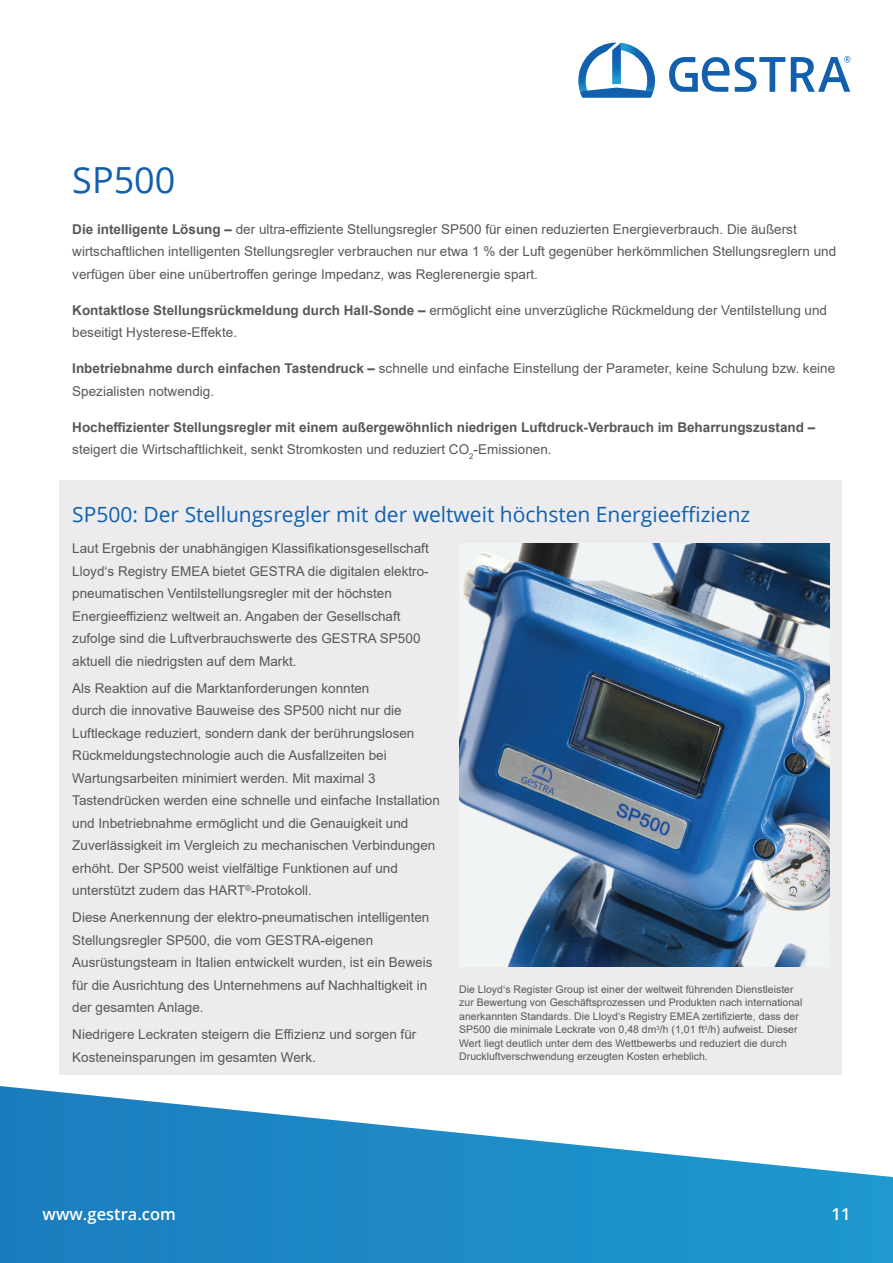
<style>
.page{position:relative;width:893px;height:1263px;background:#fff}
.page>*{position:absolute;margin:0;border:0;box-sizing:border-box;transform-origin:0 0}
.t1{font:36px "Open Sans";color:#115fad}
.t2{font:21px "Open Sans";color:#115fad}
.t3{font:600 16.5px "Open Sans";color:#fff}
.t4{font:13.5px/22.5px "Arial";color:#57585a}
.t5{font:700 13.5px/22.5px "Arial";color:#57585a}
.t6{font:10.5px/13.5px "Arial";color:#57585a}
.s1{font-weight:700}
.s2{font-weight:400}
</style>
<div class="page">
<svg style="left:0;top:1086px;width:893px;height:177px"></svg>
<div style="left:60px;top:480px;width:782px;height:594px;background:#ececee"></div>
<img style="left:459px;top:543px;width:370px;height:423px">
<svg style="left:578px;top:43px;width:77px;height:55px"></svg>
<svg style="left:791px;top:56px;width:59px;height:36px"></svg>
<svg style="left:669px;top:57px;width:116px;height:35px"></svg>
<h1 class="t1" style="left:72px;top:155px;width:105px">SP500</h1>
<p class="t4" style="left:72px;top:217px;width:765px"><span class="s1">Die intelligente Lösung –</span> der ultra-effiziente Stellungsregler SP500 für einen reduzierten Energieverbrauch. Die äußerst wirtschaftlichen intelligenten Stellungsregler verbrauchen nur etwa 1 % der Luft gegenüber herkömmlichen Stellungsreglern und verfügen über eine unübertroffen geringe Impedanz, was Reglerenergie spart.</p>
<p class="t4" style="left:72px;top:298px;width:756px"><span class="s1">Kontaktlose Stellungsrückmeldung durch Hall-Sonde –</span> ermöglicht eine unverzügliche Rückmeldung der Ventilstellung und beseitigt Hysterese-Effekte.</p>
<p class="t4" style="left:72px;top:357px;width:764px"><span class="s1">Inbetriebnahme durch einfachen Tastendruck –</span> schnelle und einfache Einstellung der Parameter, keine Schulung bzw. keine<br>Spezialisten notwendig.</p>
<p class="t5" style="left:72px;top:416px;width:745px">Hocheffizienter Stellungsregler mit einem außergewöhnlich niedrigen Luftdruck-Verbrauch im Beharrungszustand – <span class="s2">steigert die Wirtschaftlichkeit, senkt Stromkosten und reduziert CO</span><sub>2</sub><span class="s2">-Emissionen.</span></p>
<h2 class="t2" style="left:72px;top:500px;width:680px">SP500: Der Stellungsregler mit der weltweit höchsten Energieeffizienz</h2>
<p class="t4" style="left:72px;top:537px;width:358px">Laut Ergebnis der unabhängigen Klassifikationsgesellschaft Lloyd‘s Registry EMEA bietet GESTRA die digitalen elektro&shy;pneumatischen Ventilstellungsregler mit der höchsten Energieeffizienz weltweit an. Angaben der Gesellschaft zufolge sind die Luftverbrauchswerte des GESTRA SP500 aktuell die niedrigsten auf dem Markt.</p>
<p class="t4" style="left:72px;top:676px;width:369px">Als Reaktion auf die Marktanforderungen konnten<br>durch die innovative Bauweise des SP500 nicht nur die Luftleckage reduziert, sondern dank der berührungslosen Rückmeldungstechnologie auch die Ausfallzeiten bei Wartungsarbeiten minimiert werden. Mit maximal 3<br>Tastendrücken werden eine schnelle und einfache Installation und Inbetriebnahme ermöglicht und die Genauigkeit und Zuverlässigkeit im Vergleich zu mechanischen Verbindungen erhöht. Der SP500 weist vielfältige Funktionen auf und unterstützt zudem das HART<sup>®</sup>-Protokoll.</p>
<p class="t4" style="left:72px;top:906px;width:362px">Diese Anerkennung der elektro-pneumatischen intelligenten Stellungsregler SP500, die vom GESTRA-eigenen Ausrüstungsteam in Italien entwickelt wurden, ist ein Beweis für die Ausrichtung des Unternehmens auf Nachhaltigkeit in der gesamten Anlage.</p>
<p class="t4" style="left:72px;top:1023px;width:346px">Niedrigere Leckraten steigern die Effizienz und sorgen für<br>Kosteneinsparungen im gesamten Werk.</p>
<p class="t6" style="left:459px;top:982px;width:345px">Die Lloyd‘s Register Group ist einer der weltweit führenden Dienstleister zur Bewertung von Geschäftsprozessen und Produkten nach international anerkannten Standards. Die Lloyd‘s Registry EMEA zertifizierte, dass der SP500 die minimale Leckrate von 0,48 dm<sup>3</sup>/h (1,01 ft<sup>3</sup>/h) aufweist. Dieser Wert liegt deutlich unter dem des Wettbewerbs und reduziert die durch Druckluftverschwendung erzeugten Kosten erheblich.</p>
<p class="t3" style="left:43px;top:1203px;width:135px">www.gestra.com</p>
<p class="t3" style="left:832px;top:1203px;width:20px">11</p>
</div>
